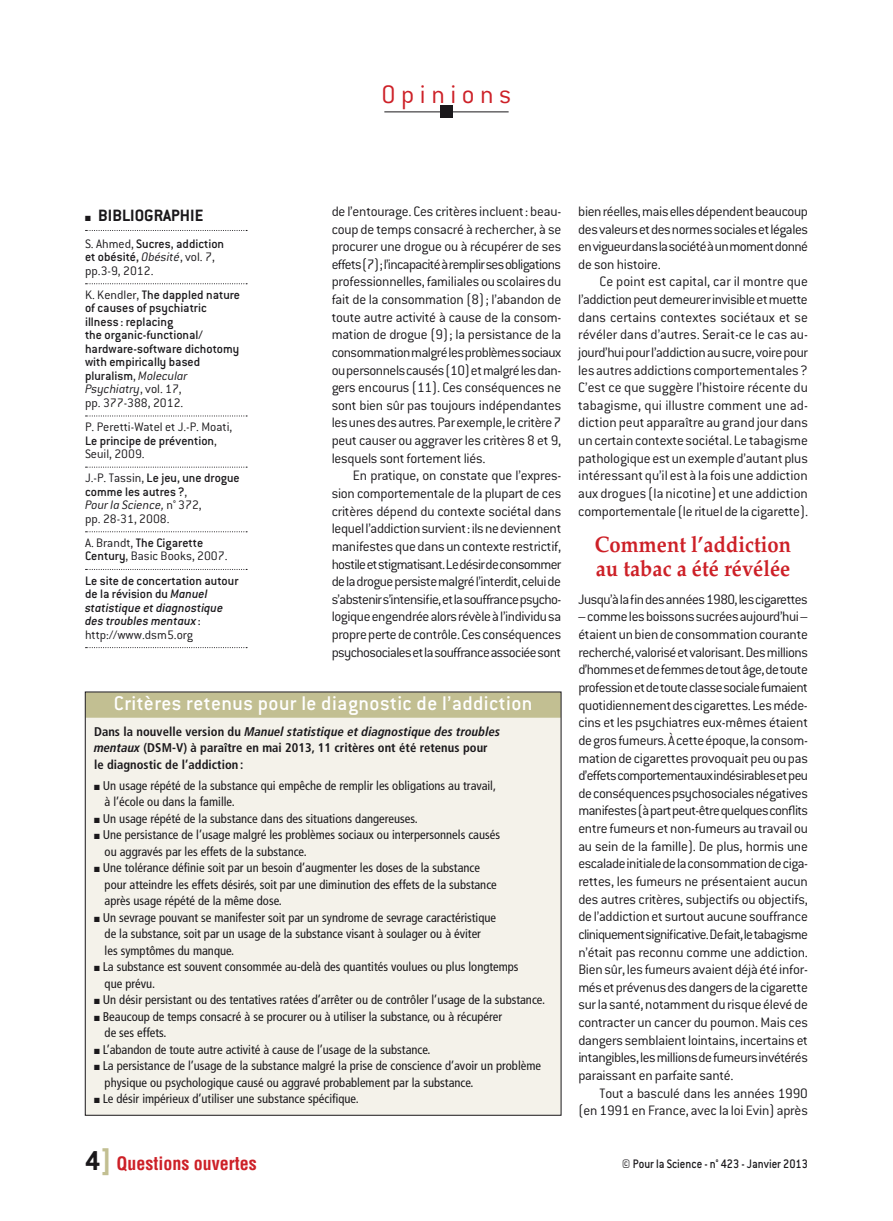
<style>
.page{position:relative;width:893px;height:1221px;background:#fff}
.page>*{position:absolute;margin:0;border:0;box-sizing:border-box;transform-origin:0 0}
.t1{font:300 27.75px "Conduit ITC";letter-spacing:.2em;color:#cd2027}
.t2{font:700 22.5px/24px "Palatino";color:#cd2027;scale:.9 1}
.t3{font:500 21.75px "Conduit ITC";letter-spacing:.02em;color:#fff}
.t4{font:700 condensed 18px "Helvetica";color:#cd2027}
.t5{font:700 18px "Conduit ITC";color:#1a181b}
.t6{font:300 15px/17.5px "Conduit ITC";letter-spacing:-.015em;color:#1a181b;text-align:justify}
.t7{font:300 13.5px/13.5px "Conduit ITC";color:#1a181b}
.t8{font:500 13.5px/13.5px "Conduit ITC";color:#1a181b}
.t9{font:italic 500 13.5px/13.5px "Conduit ITC";color:#1a181b}
.t10{font:500 13.5px "Conduit ITC";color:#1a181b;scale:.9 1}
.t11{font:condensed 12.6px/16.5px "Frutiger";color:#1a181b}
.t12{font:700 condensed 12.6px/16.5px "Frutiger";letter-spacing:.005em;color:#1a181b}
.t13{font:italic 700 condensed 12.6px "Frutiger LT Com";letter-spacing:.005em;color:#1a181b}
.s1{font-weight:500}
.s2{font-style:italic}
.s3{font-weight:300}
.s4{font-weight:300;font-style:italic}
.s5{font-style:normal}
.s6{font-weight:300;font-style:normal}
.s7{font-family:"Frutiger";font-style:normal}
.s8{font-family:"Frutiger LT Com";font-style:italic}
.s9{font-family:"Conduit ITC";font-stretch:normal;font-size:30px;color:#1a181b}
.s10{font-family:"Conduit ITC";font-stretch:normal;font-size:30px;color:#c2bf92}
</style>
<div class="page">
<hr style="left:384px;top:111px;width:125px;height:1px;background:#1a181b">
<div style="left:440px;top:106px;width:13px;height:12px;background:#1a181b"></div>
<div style="left:85px;top:692px;width:476px;height:423px;background:#f4f2ea"></div>
<div style="left:85px;top:692px;width:476px;height:25px;background:#c2bf92"></div>
<svg style="left:86px;top:230px;width:161px;height:1px"></svg>
<svg style="left:86px;top:283px;width:161px;height:1px"></svg>
<svg style="left:86px;top:415px;width:161px;height:1px"></svg>
<svg style="left:86px;top:466px;width:161px;height:1px"></svg>
<svg style="left:86px;top:531px;width:161px;height:1px"></svg>
<svg style="left:86px;top:569px;width:161px;height:1px"></svg>
<svg style="left:86px;top:647px;width:161px;height:1px"></svg>
<h1 class="t1" style="left:382px;top:79px;width:131px">Opinions</h1>
<p class="t5" style="left:85px;top:205px;width:120px">■ BIBLIOGRAPHIE</p>
<p class="t7" style="left:85px;top:237px;width:141px">S. Ahmed, <span class="s1">Sucres, addiction et obésité,</span> <span class="s2">Obésité</span>, vol. 7, pp.3-9, 2012.</p>
<p class="t8" style="left:85px;top:288px;width:157px"><span class="s3">K. Kendler,</span> The dappled nature of causes of psychiatric illness : replacing<br>the organic-functional/ hardware-software dichotomy with empirically based pluralism<span class="s3">,</span> <span class="s4">Molecular<br>Psychiatry</span><span class="s3">, vol. 17,<br>pp. 377-388, 2012.</span></p>
<p class="t7" style="left:85px;top:420px;width:149px">P. Peretti-Watel et J.-P. Moati,<br><span class="s1">Le principe de prévention</span>,<br>Seuil, 2009.</p>
<p class="t7" style="left:85px;top:471px;width:156px">J.-P. Tassin, <span class="s1">Le jeu, une drogue comme les autres?</span>,<br><span class="s2">Pour la Science,</span> n° 372,<br>pp. 28-31, 2008.</p>
<p class="t7" style="left:85px;top:536px;width:144px">A. Brandt, <span class="s1">The Cigarette<br>Century</span>, Basic Books, 2007.</p>
<p class="t9" style="left:85px;top:573px;width:155px"><span class="s5">Le site de concertation autour de la révision du</span> Manuel statistique et diagnostique des troubles mentaux <span class="s5">: </span><span class="s6">http://www.dsm5.org</span></p>
<p class="t6" style="left:332px;top:202px;width:231px">de l’entourage. Ces critères incluent: beau&shy;coup de temps consacré à rechercher, à se procurer une drogue ou à récupérer de ses effets(7); l’incapacité à remplir ses obligations professionnelles, familiales ou scolaires du fait de la consommation (8); l’abandon de toute autre activité à cause de la consom&shy;mation de drogue (9); la persistance de la consommation malgré les problèmes sociaux ou personnels causés(10) et malgré les dan&shy;gers encourus (11). Ces conséquences ne sont bien sûr pas toujours indépendantes les unes des autres. Par exemple, le critère7 peut causer ou aggraver les critères 8 et 9, lesquels sont fortement liés.</p>
<p class="t6" style="left:332px;top:467px;width:231px;text-indent:21px">En pratique, on constate que l’expres&shy;sion comportementale de la plupart de ces critères dépend du contexte sociétal dans lequel l’addiction survient: ils ne deviennent manifestes que dans un contexte restrictif, hostile et stigmatisant. Le désir de consommer de la drogue persiste malgré l’interdit, celui de s’abstenir s’intensifie, et la souffrance psycho&shy;logique engendrée alors révèle à l’individu sa propre perte de contrôle. Ces conséquences psychosociales et la souffrance associée sont</p>
<h3 class="t3" style="left:114px;top:690px;width:420px">Critères retenus pour le diagnostic de l’addiction</h3>
<p class="t13" style="left:94px;top:724px;width:408px"><span class="s7">Dans la nouvelle version du</span> Manuel statistique et diagnostique des troubles</p>
<p class="t12" style="left:94px;top:739px;width:395px"><span class="s8">mentaux</span> (DSM-V) à paraître en mai 2013, 11 critères ont été retenus pour le diagnostic de l’addiction :</p>
<p class="t11" style="left:105px;top:777px;width:393px;text-indent:-11px">■ Un usage répété de la substance qui empêche de remplir les obligations au travail, à l’école ou dans la famille.</p>
<p class="t11" style="left:94px;top:810px;width:325px">■ Un usage répété de la substance dans des situations dangereuses.</p>
<p class="t11" style="left:105px;top:826px;width:397px;text-indent:-11px">■ Une persistance de l’usage malgré les problèmes sociaux ou interpersonnels causés ou aggravés par les effets de la substance.</p>
<p class="t11" style="left:105px;top:859px;width:394px;text-indent:-11px">■ Une tolérance définie soit par un besoin d’augmenter les doses de la substance pour atteindre les effets désirés, soit par une diminution des effets de la substance après usage répété de la même dose.</p>
<p class="t11" style="left:105px;top:909px;width:393px;text-indent:-11px">■ Un sevrage pouvant se manifester soit par un syndrome de sevrage caractéristique de la substance, soit par un usage de la substance visant à soulager ou à éviter les symptômes du manque.</p>
<p class="t11" style="left:105px;top:958px;width:415px;text-indent:-11px">■ La substance est souvent consommée au-delà des quantités voulues ou plus longtemps que prévu.</p>
<p class="t11" style="left:94px;top:991px;width:453px">■ Un désir persistant ou des tentatives ratées d’arrêter ou de contrôler l’usage de la substance.</p>
<p class="t11" style="left:105px;top:1008px;width:399px;text-indent:-11px">■ Beaucoup de temps consacré à se procurer ou à utiliser la substance, ou à récupérer de ses effets.</p>
<p class="t11" style="left:94px;top:1041px;width:338px">■ L’abandon de toute autre activité à cause de l’usage de la substance.</p>
<p class="t11" style="left:105px;top:1057px;width:438px;text-indent:-11px">■ La persistance de l’usage de la substance malgré la prise de conscience d’avoir un problème physique ou psychologique causé ou aggravé probablement par la substance.</p>
<p class="t11" style="left:94px;top:1090px;width:266px">■ Le désir impérieux d’utiliser une substance spécifique.</p>
<p class="t6" style="left:578px;top:202px;width:231px">bien réelles, mais elles dépendent beaucoup des valeurs et des normes sociales et légales en vigueur dans la société à un moment donné de son histoire.</p>
<p class="t6" style="left:578px;top:273px;width:231px;text-indent:21px">Ce point est capital, car il montre que l’addiction peut demeurer invisible et muette dans certains contextes sociétaux et se révéler dans d’autres. Serait-ce le cas au&shy;jourd’hui pour l’addiction au sucre, voire pour les autres addictions comportementales?<br>C’est ce que suggère l’histoire récente du tabagisme, qui illustre comment une ad&shy;diction peut apparaître au grand jour dans un certain contexte sociétal. Le tabagisme pathologique est un exemple d’autant plus intéressant qu’il est à la fois une addiction aux drogues (la nicotine) et une addiction comportementale (le rituel de la cigarette).</p>
<h2 class="t2" style="left:595px;top:533px;width:220px">Comment l’addiction au tabac a été révélée</h2>
<p class="t6" style="left:578px;top:590px;width:231px">Jusqu’à la fin des années1980, les cigarettes –comme les boissons sucrées aujourd’hui– étaient un bien de consommation courante recherché, valorisé et valorisant. Des millions d’hommes et de femmes de tout âge, de toute profession et de toute classe sociale fumaient quotidiennement des cigarettes. Les méde&shy;cins et les psychiatres eux-mêmes étaient de gros fumeurs. À cette époque, la consom&shy;mation de cigarettes provoquait peu ou pas d’effets comportementaux indésirables et peu de conséquences psychosociales négatives manifestes (à part peut-être quelques conflits entre fumeurs et non-fumeurs au travail ou au sein de la famille). De plus, hormis une escalade initiale de la consommation de ciga&shy;rettes, les fumeurs ne présentaient aucun des autres critères, subjectifs ou objectifs, de l’addiction et surtout aucune souffrance cliniquement significative. De fait, le tabagisme n’était pas reconnu comme une addiction.<br>Bien sûr, les fumeurs avaient déjà été infor&shy;més et prévenus des dangers de la cigarette sur la santé, notamment du risque élevé de contracter un cancer du poumon. Mais ces dangers semblaient lointains, incertains et intangibles, les millions de fumeurs invétérés paraissant en parfaite santé.</p>
<p class="t6" style="left:578px;top:1084px;width:231px;text-align:right">Tout a basculé dans les années 1990 (en 1991 en France, avec la loi Evin) après</p>
<p class="t4" style="left:85px;top:1152px;width:173px"><span class="s9">4</span><span class="s10">]</span> Questions ouvertes</p>
<p class="t10" style="left:622px;top:1156px;width:208px">© Pour la Science - n° 423 - Janvier 2013</p>
</div>
